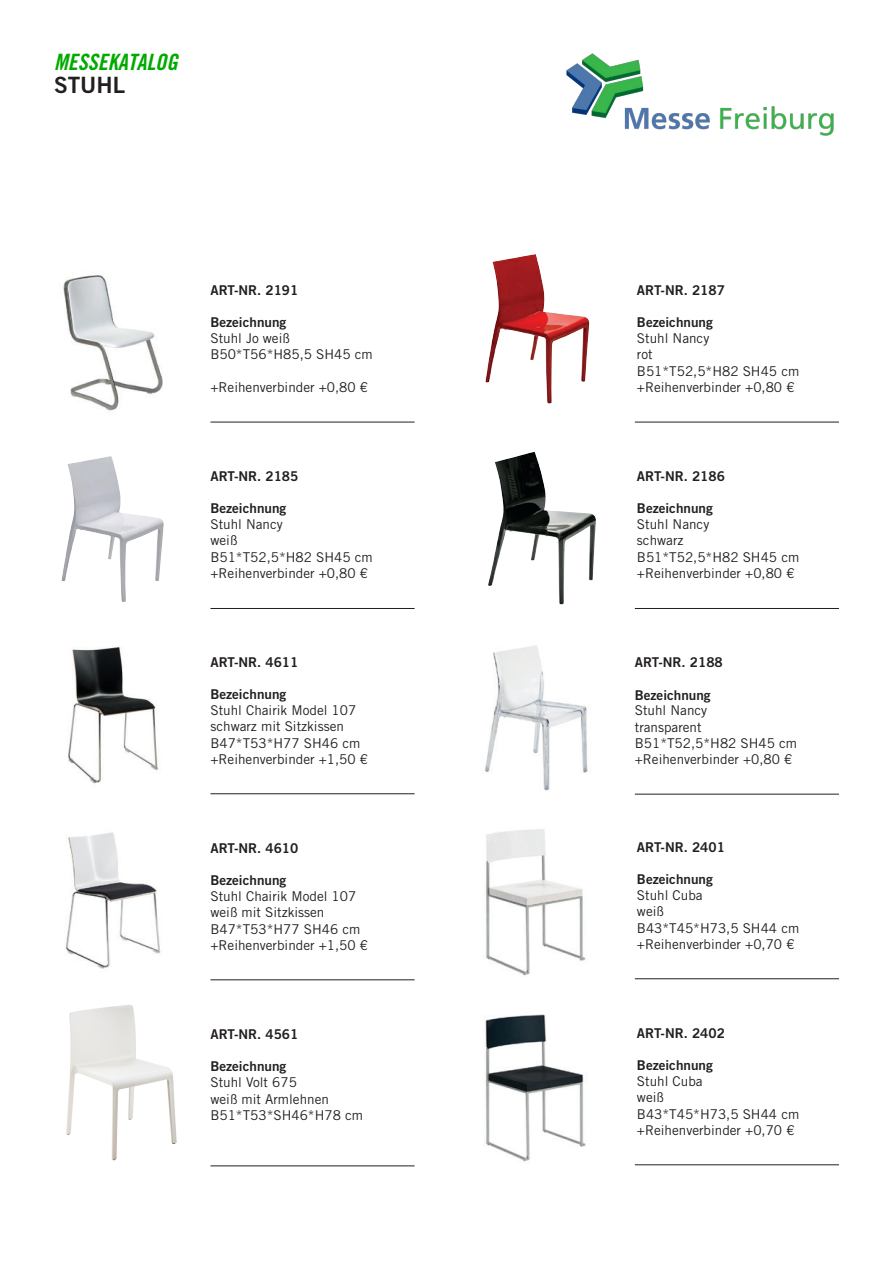
<style>
.page{position:relative;width:893px;height:1263px;background:#fff}
.page>*{position:absolute;margin:0;border:0;box-sizing:border-box;transform-origin:0 0}
.t1{font:22.5px "Trade Gothic LT Std Bd Cn 20 Obl";color:#0a0}
.t2{font:22.5px "Trade Gothic LT Std Bd 2";color:#231f20}
.t3{font:13.5px/16.4px "Trade Gothic LT Std";color:#231f20}
.t4{font:13.5px "Trade Gothic LT Std Bd 2";color:#231f20}
</style>
<div class="page">
<img style="left:62px;top:456px;width:102px;height:146px">
<img style="left:66px;top:832px;width:95px;height:137px">
<img style="left:485px;top:645px;width:103px;height:146px">
<img style="left:63px;top:275px;width:100px;height:136px">
<img style="left:68px;top:647px;width:91px;height:137px">
<img style="left:486px;top:829px;width:100px;height:147px">
<img style="left:485px;top:1014px;width:101px;height:148px">
<img style="left:488px;top:452px;width:108px;height:152px">
<img style="left:485px;top:254px;width:105px;height:150px">
<hr style="left:210px;top:422px;width:205px;height:1px;background:#231f20">
<hr style="left:635px;top:422px;width:204px;height:1px;background:#231f20">
<hr style="left:210px;top:608px;width:205px;height:1px;background:#231f20">
<hr style="left:635px;top:608px;width:204px;height:1px;background:#231f20">
<hr style="left:210px;top:793px;width:205px;height:1px;background:#231f20">
<hr style="left:635px;top:978px;width:204px;height:1px;background:#231f20">
<hr style="left:210px;top:979px;width:205px;height:1px;background:#231f20">
<hr style="left:210px;top:1165px;width:205px;height:1px;background:#231f20">
<hr style="left:635px;top:794px;width:204px;height:1px;background:#231f20">
<hr style="left:635px;top:1164px;width:204px;height:1px;background:#231f20">
<img style="left:66px;top:1005px;width:111px;height:156px">
<img style="left:566px;top:53px;width:268px;height:83px">
<h1 class="t1" style="left:54px;top:49px;width:125px">MESSEKATALOG</h1>
<h1 class="t2" style="left:54px;top:71px;width:73px">STUHL</h1>
<p class="t4" style="left:210px;top:281px;width:89px">ART-NR. 2191</p>
<p class="t4" style="left:210px;top:314px;width:77px">Bezeichnung</p>
<p class="t3" style="left:210px;top:330px;width:164px">Stuhl Jo weiß<br>B50*T56*H85,5 SH45 cm</p>
<p class="t3" style="left:210px;top:379px;width:159px">+Reihenverbinder +0,80 €</p>
<p class="t4" style="left:210px;top:467px;width:89px">ART-NR. 2185</p>
<p class="t4" style="left:210px;top:500px;width:77px">Bezeichnung</p>
<p class="t3" style="left:210px;top:516px;width:164px">Stuhl Nancy<br>weiß<br>B51*T52,5*H82 SH45 cm +Reihenverbinder +0,80 €</p>
<p class="t4" style="left:210px;top:653px;width:89px">ART-NR. 4611</p>
<p class="t4" style="left:210px;top:686px;width:77px">Bezeichnung</p>
<p class="t3" style="left:210px;top:702px;width:159px">Stuhl Chairik Model 107 schwarz mit Sitzkissen<br>B47*T53*H77 SH46 cm +Reihenverbinder +1,50 €</p>
<p class="t4" style="left:210px;top:840px;width:89px">ART-NR. 4610</p>
<p class="t4" style="left:210px;top:872px;width:77px">Bezeichnung</p>
<p class="t3" style="left:210px;top:888px;width:159px">Stuhl Chairik Model 107 weiß mit Sitzkissen<br>B47*T53*H77 SH46 cm +Reihenverbinder +1,50 €</p>
<p class="t4" style="left:210px;top:1026px;width:89px">ART-NR. 4561</p>
<p class="t4" style="left:210px;top:1058px;width:77px">Bezeichnung</p>
<p class="t3" style="left:210px;top:1074px;width:154px">Stuhl Volt 675<br>weiß mit Armlehnen<br>B51*T53*SH46*H78 cm</p>
<p class="t4" style="left:637px;top:281px;width:89px">ART-NR. 2187</p>
<p class="t4" style="left:637px;top:314px;width:77px">Bezeichnung</p>
<p class="t3" style="left:637px;top:330px;width:164px">Stuhl Nancy<br>rot<br>B51*T52,5*H82 SH45 cm +Reihenverbinder +0,80 €</p>
<p class="t4" style="left:637px;top:467px;width:89px">ART-NR. 2186</p>
<p class="t4" style="left:637px;top:500px;width:77px">Bezeichnung</p>
<p class="t3" style="left:637px;top:516px;width:164px">Stuhl Nancy<br>schwarz<br>B51*T52,5*H82 SH45 cm +Reihenverbinder +0,80 €</p>
<p class="t4" style="left:635px;top:654px;width:89px">ART-NR. 2188</p>
<p class="t4" style="left:635px;top:686px;width:77px">Bezeichnung</p>
<p class="t3" style="left:635px;top:702px;width:164px">Stuhl Nancy<br>transparent<br>B51*T52,5*H82 SH45 cm +Reihenverbinder +0,80 €</p>
<p class="t4" style="left:637px;top:838px;width:89px">ART-NR. 2401</p>
<p class="t4" style="left:637px;top:871px;width:77px">Bezeichnung</p>
<p class="t3" style="left:637px;top:887px;width:164px">Stuhl Cuba<br>weiß<br>B43*T45*H73,5 SH44 cm +Reihenverbinder +0,70 €</p>
<p class="t4" style="left:637px;top:1024px;width:89px">ART-NR. 2402</p>
<p class="t4" style="left:637px;top:1057px;width:77px">Bezeichnung</p>
<p class="t3" style="left:637px;top:1073px;width:164px">Stuhl Cuba<br>weiß<br>B43*T45*H73,5 SH44 cm +Reihenverbinder +0,70 €</p>
</div>
